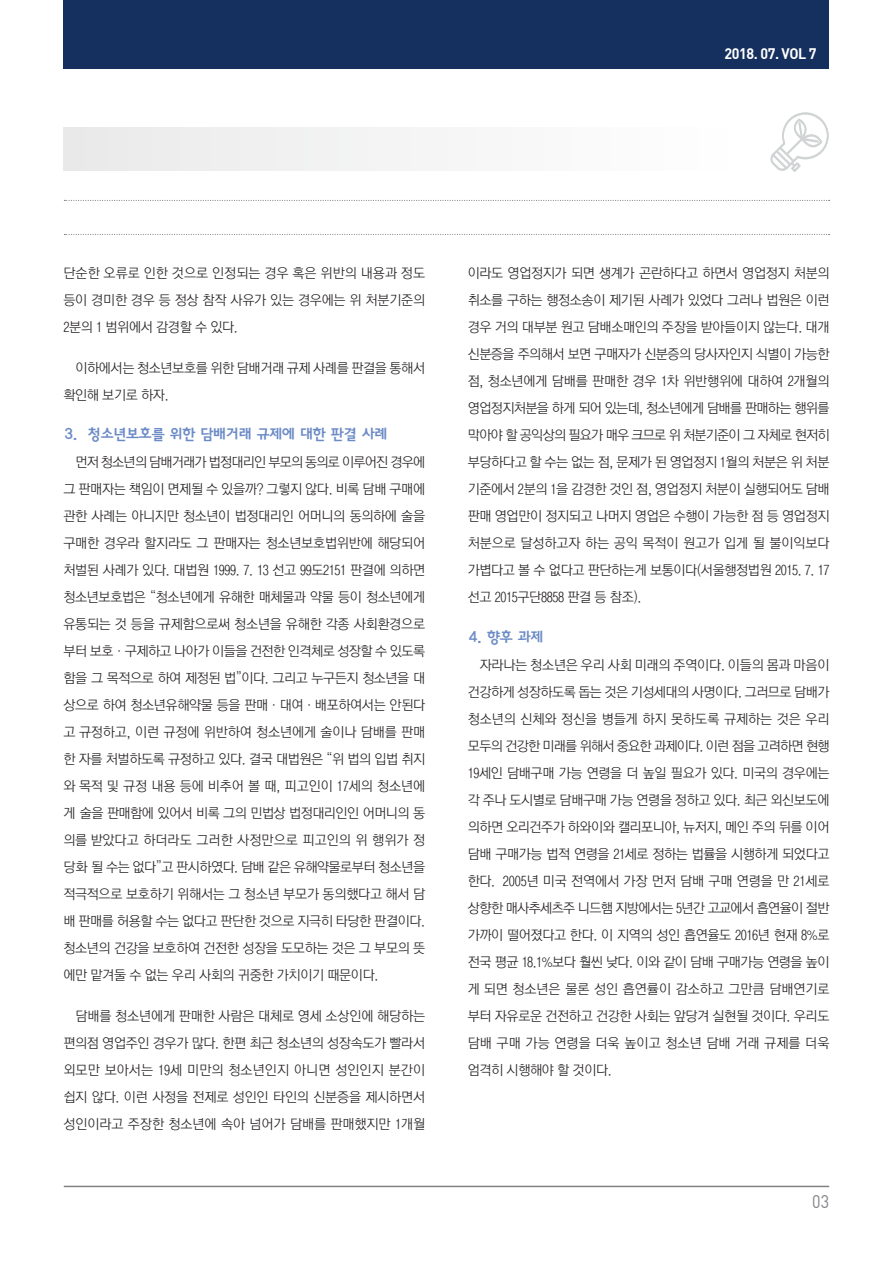
<style>
.page{position:relative;width:893px;height:1263px;background:#fff}
.page>*{position:absolute;margin:0;border:0;box-sizing:border-box;transform-origin:0 0}
.t1{font:18px "Dinreg";color:#808285;scale:.9 1}
.본문내용{font:15px "YDIYGO240 KS Cpc EUC H";letter-spacing:-.15em;color:#6c8bc6}
.t2{font:15px "Dinbol";letter-spacing:-.03em;color:#fff;scale:.95 1}
.본문내용-2{font:13.5px/27px "YGO520";letter-spacing:-.03em;color:#231f20;text-align:justify}
.s1{font-family:"Dotum"}
</style>
<div class="page">
<svg style="left:64px;top:200px;width:766px;height:1px"></svg>
<svg style="left:64px;top:234px;width:766px;height:1px"></svg>
<hr style="left:64px;top:1186px;width:765px;height:1px;background:#808285">
<div style="left:64px;top:0;width:765px;height:68px;background:#15305e"></div>
<div style="left:64px;top:128px;width:707px;height:42px;background:#f5f5f5"></div>
<svg style="left:771px;top:112px;width:58px;height:60px"></svg>
<p class="t2" style="left:725px;top:44px;width:98px">2018. 07. VOL 7</p>
<p class="본문내용-2" style="left:63px;top:260px;width:363px">단순한 오류로 인한 것으로 인정되는 경우 혹은 위반의 내용과 정도 등이 경미한 경우 등 정상 참작 사유가 있는 경우에는 위 처분기준의 2분의 1 범위에서 감경할 수 있다.</p>
<p class="본문내용-2" style="left:63px;top:355px;width:363px;text-indent:12px">이하에서는 청소년보호를 위한 담배거래 규제 사례를 판결을 통해서 확인해 보기로 하자.</p>
<p class="본문내용" style="left:63px;top:427px;width:327px">3. 청소년보호를 위한 담배거래 규제에 대한 판결 사례</p>
<p class="본문내용-2" style="left:63px;top:449px;width:363px;text-indent:12px">먼저 청소년의 담배거래가 법정대리인 부모의 동의로 이루어진 경우에 그 판매자는 책임이 면제될 수 있을까? 그렇지 않다. 비록 담배 구매에 관한 사례는 아니지만 청소년이 법정대리인 어머니의 동의하에 술을 구매한 경우라 할지라도 그 판매자는 청소년보호법위반에 해당되어 처벌된 사례가 있다. 대법원 1999. 7. 13 선고 99도2151 판결에 의하면 청소년보호법은 <span class="s1">“</span>청소년에게 유해한 매체물과 약물 등이 청소년에게 유통되는 것 등을 규제함으로써 청소년을 유해한 각종 사회환경으로 부터 보호ㆍ구제하고 나아가 이들을 건전한 인격체로 성장할 수 있도록 함을 그 목적으로 하여 제정된 법<span class="s1">”</span>이다. 그리고 누구든지 청소년을 대 상으로 하여 청소년유해약물 등을 판매ㆍ대여ㆍ배포하여서는 안된다 고 규정하고, 이런 규정에 위반하여 청소년에게 술이나 담배를 판매 한 자를 처벌하도록 규정하고 있다. 결국 대법원은 <span class="s1">“</span>위 법의 입법 취지 와 목적 및 규정 내용 등에 비추어 볼 때, 피고인이 17세의 청소년에 게 술을 판매함에 있어서 비록 그의 민법상 법정대리인인 어머니의 동 의를 받았다고 하더라도 그러한 사정만으로 피고인의 위 행위가 정 당화 될 수는 없다<span class="s1">”</span>고 판시하였다. 담배 같은 유해약물로부터 청소년을 적극적으로 보호하기 위해서는 그 청소년 부모가 동의했다고 해서 담 배 판매를 허용할 수는 없다고 판단한 것으로 지극히 타당한 판결이다. 청소년의 건강을 보호하여 건전한 성장을 도모하는 것은 그 부모의 뜻 에만 맡겨둘 수 없는 우리 사회의 귀중한 가치이기 때문이다.</p>
<p class="본문내용-2" style="left:63px;top:1003px;width:363px;text-indent:12px">담배를 청소년에게 판매한 사람은 대체로 영세 소상인에 해당하는 편의점 영업주인 경우가 많다. 한편 최근 청소년의 성장속도가 빨라서 외모만 보아서는 19세 미만의 청소년인지 아니면 성인인지 분간이 쉽지 않다. 이런 사정을 전제로 성인인 타인의 신분증을 제시하면서 성인이라고 주장한 청소년에 속아 넘어가 담배를 판매했지만 1개월</p>
<p class="본문내용-2" style="left:468px;top:260px;width:363px">이라도 영업정지가 되면 생계가 곤란하다고 하면서 영업정지 처분의 취소를 구하는 행정소송이 제기된 사례가 있었다 그러나 법원은 이런 경우 거의 대부분 원고 담배소매인의 주장을 받아들이지 않는다. 대개 신분증을 주의해서 보면 구매자가 신분증의 당사자인지 식별이 가능한 점, 청소년에게 담배를 판매한 경우 1차 위반행위에 대하여 2개월의 영업정지처분을 하게 되어 있는데, 청소년에게 담배를 판매하는 행위를 막아야 할 공익상의 필요가 매우 크므로 위 처분기준이 그 자체로 현저히 부당하다고 할 수는 없는 점, 문제가 된 영업정지 1월의 처분은 위 처분 기준에서 2분의 1을 감경한 것인 점, 영업정지 처분이 실행되어도 담배 판매 영업만이 정지되고 나머지 영업은 수행이 가능한 점 등 영업정지 처분으로 달성하고자 하는 공익 목적이 원고가 입게 될 불이익보다 가볍다고 볼 수 없다고 판단하는게 보통이다(서울행정법원 2015. 7. 17 선고 2015구단8858 판결 등 참조).</p>
<p class="본문내용" style="left:468px;top:630px;width:78px">4. 향후 과제</p>
<p class="본문내용-2" style="left:468px;top:652px;width:363px;text-indent:12px">자라나는 청소년은 우리 사회 미래의 주역이다. 이들의 몸과 마음이 건강하게 성장하도록 돕는 것은 기성세대의 사명이다. 그러므로 담배가 청소년의 신체와 정신을 병들게 하지 못하도록 규제하는 것은 우리 모두의 건강한 미래를 위해서 중요한 과제이다. 이런 점을 고려하면 현행 19세인 담배구매 가능 연령을 더 높일 필요가 있다. 미국의 경우에는 각 주나 도시별로 담배구매 가능 연령을 정하고 있다. 최근 외신보도에 의하면 오리건주가 하와이와 캘리포니아, 뉴저지, 메인 주의 뒤를 이어 담배 구매가능 법적 연령을 21세로 정하는 법률을 시행하게 되었다고 한다. 2005년 미국 전역에서 가장 먼저 담배 구매 연령을 만 21세로 상향한 매사추세츠주 니드햄 지방에서는 5년간 고교에서 흡연율이 절반 가까이 떨어졌다고 한다. 이 지역의 성인 흡연율도 2016년 현재 8%로 전국 평균 18.1%보다 훨씬 낮다. 이와 같이 담배 구매가능 연령을 높이 게 되면 청소년은 물론 성인 흡연률이 감소하고 그만큼 담배연기로 부터 자유로운 건전하고 건강한 사회는 앞당겨 실현될 것이다. 우리도 담배 구매 가능 연령을 더욱 높이고 청소년 담배 거래 규제를 더욱 엄격히 시행해야 할 것이다.</p>
<p class="t1" style="left:812px;top:1191px;width:20px">03</p>
</div>
